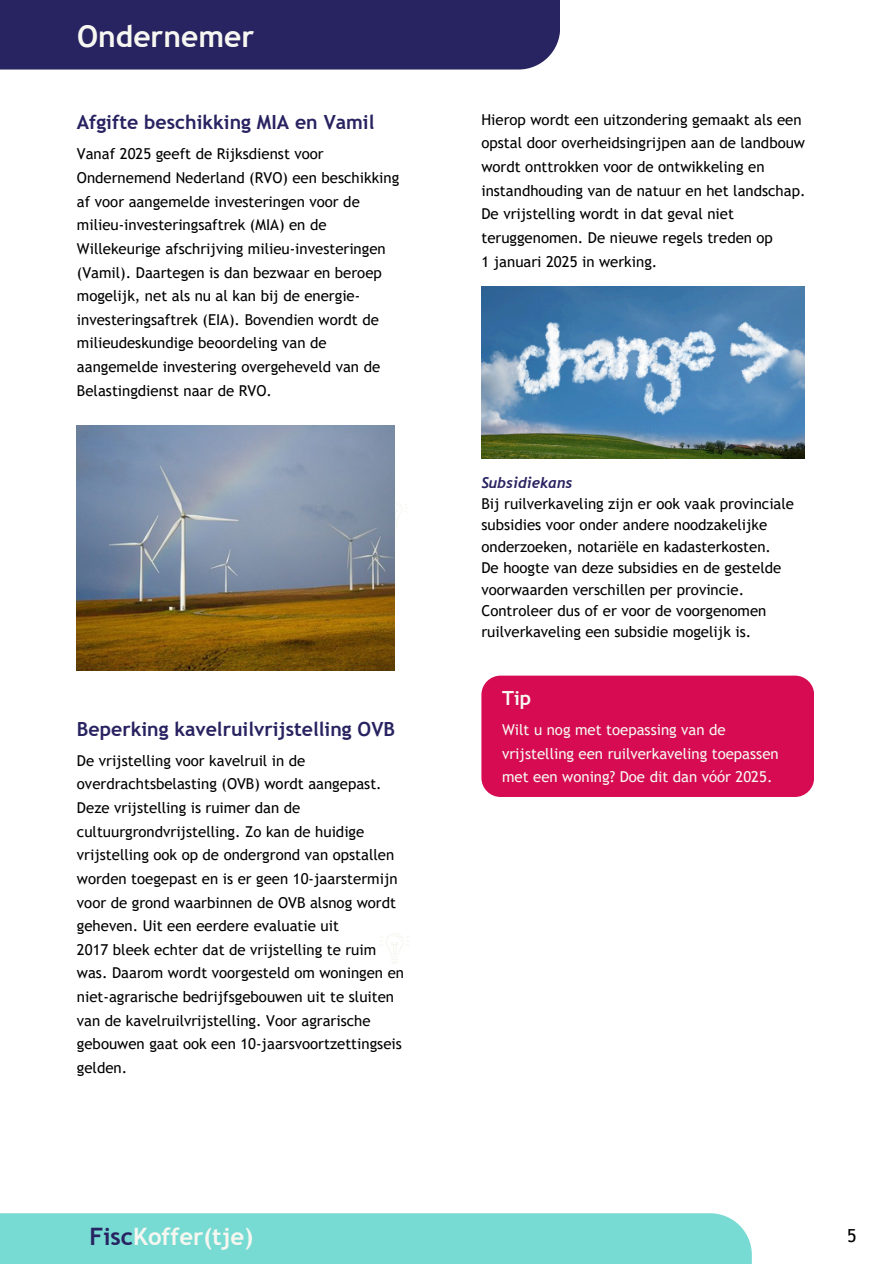
<style>
.page{position:relative;width:894px;height:1264px;background:#fff}
.page>*{position:absolute;margin:0;border:0;box-sizing:border-box;transform-origin:0 0}
.t1{font:700 30px "Trebuchet MS";color:#f7f7f1}
.t2{font:700 24px "Trebuchet MS";color:#f7f7f1}
.t3{font:700 19.5px "Trebuchet MS";color:#282361}
.t4{font:700 19.5px "Trebuchet MS";color:#f7f7f1}
.t5{font:18px "Trebuchet MS";color:#000}
.t6{font:15px/23.7px "Trebuchet MS";color:#000}
.t7{font:15px/23.7px "Trebuchet MS";color:#f7f7f1}
.t8{font:italic 700 15px "Trebuchet";color:#282361}
.s1{color:#282361}
</style>
<div class="page">
<div style="left:0;top:1213px;width:751px;height:50px;background:#77dbd3"></div>
<svg style="left:380px;top:933px;width:30px;height:31px"></svg>
<div style="left:481px;top:675px;width:332px;height:122px;background:#d60b52;border-radius:19px"></div>
<svg style="left:394px;top:501px;width:14px;height:27px"></svg>
<div style="left:0;top:0;width:559px;height:70px;background:#282361"></div>
<img style="left:77px;top:425px;width:317px;height:245px">
<img style="left:481px;top:286px;width:323px;height:172px">
<p class="t1" style="left:77px;top:19px;width:178px">Ondernemer</p>
<p class="t3" style="left:77px;top:111px;width:299px">Afgifte beschikking MIA en Vamil</p>
<p class="t6" style="left:77px;top:142px;width:324px">Vanaf 2025 geeft de Rijksdienst voor Ondernemend Nederland (RVO) een beschikking af voor aangemelde investeringen voor de milieu-investeringsaftrek (MIA) en de Willekeurige afschrijving milieu-investeringen (Vamil). Daartegen is dan bezwaar en beroep mogelijk, net als nu al kan bij de energie&shy;investeringsaftrek (EIA). Bovendien wordt de milieudeskundige beoordeling van de aangemelde investering overgeheveld van de Belastingdienst naar de RVO.</p>
<p class="t3" style="left:77px;top:717px;width:319px">Beperking kavelruilvrijstelling OVB</p>
<p class="t6" style="left:77px;top:748px;width:322px">De vrijstelling voor kavelruil in de overdrachtsbelasting (OVB) wordt aangepast.<br>Deze vrijstelling is ruimer dan de cultuurgrondvrijstelling. Zo kan de huidige vrijstelling ook op de ondergrond van opstallen worden toegepast en is er geen 10-jaarstermijn voor de grond waarbinnen de OVB alsnog wordt geheven. Uit een eerdere evaluatie uit</p>
<p class="t6" style="left:77px;top:937px;width:328px">2017 bleek echter dat de vrijstelling te ruim was. Daarom wordt voorgesteld om woningen en niet-agrarische bedrijfsgebouwen uit te sluiten van de kavelruilvrijstelling. Voor agrarische gebouwen gaat ook een 10-jaarsvoortzettingseis gelden.</p>
<p class="t6" style="left:481px;top:107px;width:325px">Hierop wordt een uitzondering gemaakt als een opstal door overheidsingrijpen aan de landbouw wordt onttrokken voor de ontwikkeling en instandhouding van de natuur en het landschap.<br>De vrijstelling wordt in dat geval niet teruggenomen. De nieuwe regels treden op</p>
<p class="t6" style="left:481px;top:249px;width:177px">1 januari 2025 in werking.</p>
<p class="t8" style="left:481px;top:473px;width:92px">Subsidiekans</p>
<h3 class="t6" style="left:481px;top:493px;width:314px;line-height:21.3px">Bij ruilverkaveling zijn er ook vaak provinciale subsidies voor onder andere noodzakelijke onderzoeken, notariële en kadasterkosten.</h3>
<p class="t6" style="left:481px;top:557px;width:301px;line-height:21.3px">De hoogte van deze subsidies en de gestelde voorwaarden verschillen per provincie.<br>Controleer dus of er voor de voorgenomen ruilverkaveling een subsidie mogelijk is.</p>
<h1 class="t4" style="left:502px;top:686px;width:31px">Tip</h1>
<h3 class="t7" style="left:502px;top:717px;width:278px">Wilt u nog met toepassing van de vrijstelling een ruilverkaveling toepassen met een woning? Doe dit dan vóór 2025.</h3>
<h3 class="t2" style="left:89px;top:1222px;width:165px"><span class="s1">Fisc</span>Koffer(tje)</h3>
<p class="t5" style="left:847px;top:1224px;width:11px">5</p>
</div>
